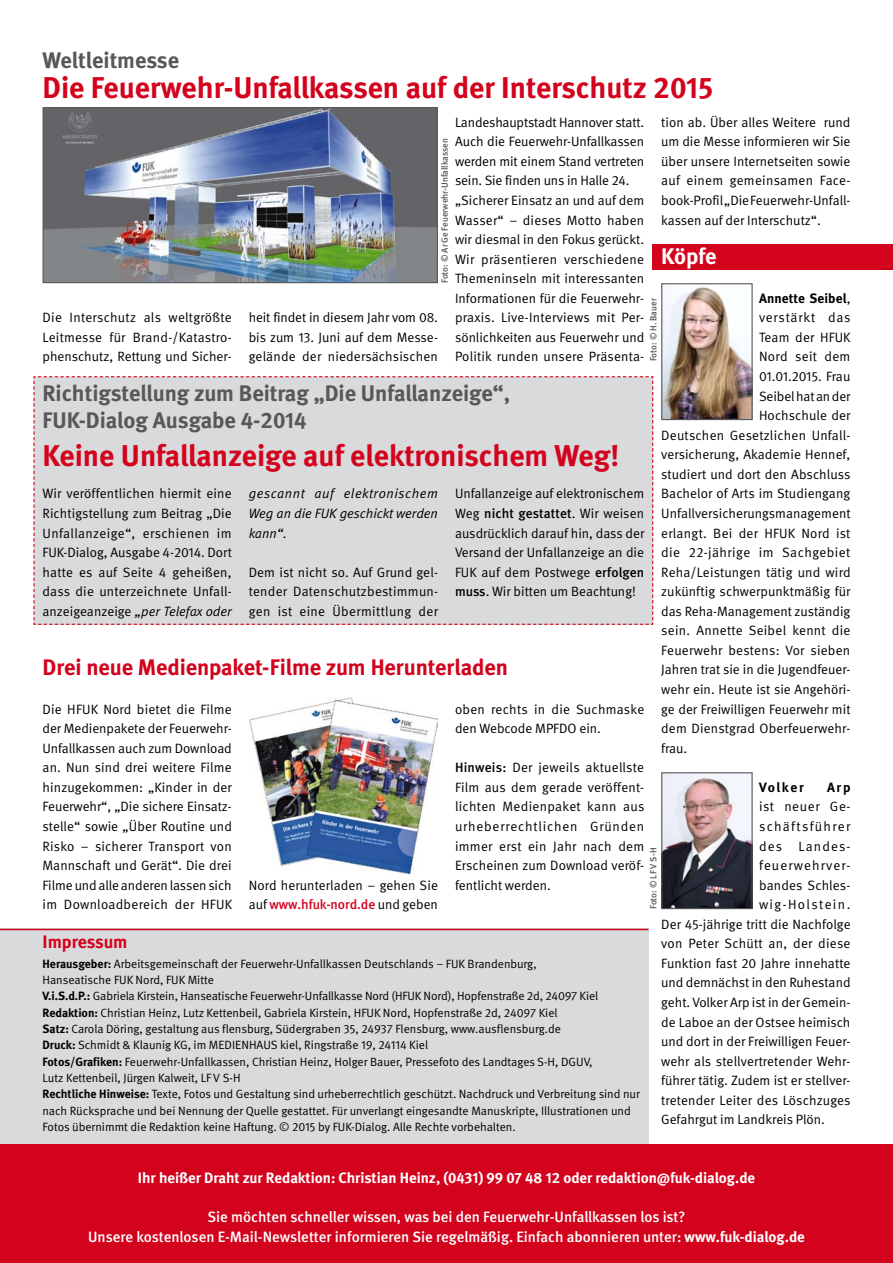
<style>
.page{position:relative;width:893px;height:1263px;background:#fff}
.page>*{position:absolute;margin:0;border:0;box-sizing:border-box;transform-origin:0 0}
.t1{font:700 30px "DGUV Meta";color:#d3021d}
.t2{font:700 22.5px/27px "DGUV Meta";color:#58585a}
.t3{font:700 22.5px "DGUV Meta";letter-spacing:-.005em;color:#d3021d}
.t4{font:700 22.5px "DGUV Meta";letter-spacing:-.005em;color:#fff}
.t5{font:700 18px "DGUV Meta";letter-spacing:-.005em;color:#d3021d}
.t6{font:500 15px/19.5px "DGUV Meta";color:#fff;text-align:center}
.t7{font:700 15px "DGUV Meta";color:#fff}
.t8{font:13.5px/19.5px "DGUV Meta";letter-spacing:.005em;color:#000;text-align:justify}
.t9{font:italic 13.5px/19.5px "DGUV Meta";color:#000;text-align:justify}
.t10{font:13.5px "DGUV Meta";letter-spacing:.1em;color:#000}
.t11{font:13.5px "DGUV Meta";letter-spacing:.035em;color:#000}
.t12{font:700 13.5px "DGUV Meta";letter-spacing:.01em;color:#000}
.t13{font:13.5px "DGUV Meta";letter-spacing:.08em;color:#000}
.t14{font:13.5px "DGUV Meta";letter-spacing:.055em;color:#000}
.t15{font:13.5px "DGUV Meta";letter-spacing:.025em;color:#000}
.t16{font:13.5px "DGUV Meta";letter-spacing:.045em;color:#000}
.t17{font:13.5px "DGUV Meta";letter-spacing:.085em;color:#000}
.t18{font:12px/16.4px "DGUV Meta";color:#000}
.t19{font:500 9px "DGUV Meta";color:#58585a}
.s1{font-weight:400}
.s2{font-style:italic}
.s3{font-style:normal}
.s4{font-weight:500}
.s5{font-weight:500;color:#d3021d}
.s6{font-weight:700}
</style>
<div class="page">
<div style="left:33px;top:376px;width:621px;height:249px;background:#d9dadb"></div>
<div style="left:0;top:929px;width:648px;height:303px;background:#d9dadb"></div>
<div style="left:0;top:1144px;width:893px;height:119px;background:#d3021d"></div>
<hr style="left:0;top:929px;width:648px;height:1px;background:#d3021d">
<img style="left:45px;top:109px;width:391px;height:172px">
<div style="left:43px;top:107px;width:395px;height:176px;border:1px solid #58585a"></div>
<img style="left:663px;top:285px;width:88px;height:133px">
<div style="left:661px;top:283px;width:92px;height:137px;border:1px solid #58585a"></div>
<div style="left:653px;top:244px;width:240px;height:26px;background:#d3021d"></div>
<img style="left:663px;top:774px;width:88px;height:133px">
<div style="left:661px;top:772px;width:92px;height:137px;border:1px solid #58585a"></div>
<img style="left:249px;top:697px;width:188px;height:176px">
<h2 class="t2" style="left:43px;top:47px;width:138px">Weltleitmesse</h2>
<h1 class="t1" style="left:43px;top:69px;width:672px">Die Feuerwehr-Unfallkassen auf der Interschutz 2015</h1>
<p class="t8" style="left:661px;top:113px;width:191px">tion ab. Über alles Weitere rund um die Messe informieren wir Sie über unsere Internetseiten sowie auf einem gemeinsamen Face&shy;book-Profil „Die Feuerwehr-Unfall&shy;kassen auf der Interschutz“.</p>
<p class="t8" style="left:455px;top:113px;width:191px;text-align:left">Landeshauptstadt Hannover statt.<br>Auch die Feuerwehr-Unfallkassen werden mit einem Stand vertreten sein. Sie finden uns in Halle 24. „Sicherer Einsatz an und auf dem<br>Wasser“ – dieses Motto haben wir diesmal in den Fokus gerückt.<br>Wir präsentieren verschiedene<br>Themeninseln mit interessanten<br>Informationen für die Feuerwehr&shy;praxis. Live-Interviews mit Per&shy;sönlichkeiten aus Feuerwehr und<br>Politik runden unsere Präsenta-</p>
<p class="t19" style="left:440px;top:283px;width:146px;rotate:-90deg">Foto: © ArGe Feuerwehr-Unfallkassen</p>
<h2 class="t4" style="left:661px;top:242px;width:57px">Köpfe</h2>
<p class="t12" style="left:759px;top:290px;width:93px">Annette Seibel<span class="s1">,</span></p>
<p class="t14" style="left:759px;top:310px;width:93px">verstärkt das</p>
<p class="t8" style="left:759px;top:328px;width:93px">Team der HFUK</p>
<p class="t15" style="left:759px;top:349px;width:93px">Nord seit dem</p>
<p class="t8" style="left:759px;top:367px;width:93px">01.01.2015. Frau</p>
<p class="t8" style="left:759px;top:386px;width:93px">Seibel hat an der</p>
<p class="t8" style="left:759px;top:406px;width:93px">Hochschule der</p>
<p class="t8" style="left:661px;top:426px;width:191px">Deutschen Gesetzlichen Unfall-</p>
<p class="t8" style="left:661px;top:445px;width:191px">versicherung, Akademie Hennef,</p>
<p class="t8" style="left:661px;top:465px;width:191px">studiert und dort den Abschluss</p>
<p class="t8" style="left:661px;top:484px;width:191px">Bachelor of Arts im Studiengang</p>
<p class="t8" style="left:661px;top:504px;width:191px">Unfallversicherungsmanagement</p>
<p class="t8" style="left:661px;top:523px;width:191px">erlangt. Bei der HFUK Nord ist</p>
<p class="t11" style="left:661px;top:545px;width:191px">die 22-jährige im Sachgebiet</p>
<p class="t8" style="left:661px;top:562px;width:191px">Reha/Leistungen tätig und wird</p>
<p class="t8" style="left:661px;top:582px;width:191px">zukünftig schwerpunktmäßig für</p>
<p class="t8" style="left:661px;top:602px;width:191px">das Reha-Management zuständig</p>
<p class="t8" style="left:661px;top:621px;width:191px">sein. Annette Seibel kennt die</p>
<p class="t8" style="left:661px;top:641px;width:191px">Feuerwehr bestens: Vor sieben</p>
<p class="t8" style="left:661px;top:660px;width:191px">Jahren trat sie in die Jugendfeuer-</p>
<p class="t8" style="left:661px;top:680px;width:191px">wehr ein. Heute ist sie Angehöri-</p>
<p class="t8" style="left:661px;top:699px;width:191px">ge der Freiwilligen Feuerwehr mit</p>
<p class="t8" style="left:661px;top:719px;width:191px">dem Dienstgrad Oberfeuerwehr-</p>
<p class="t8" style="left:661px;top:739px;width:28px">frau.</p>
<p class="t12" style="left:759px;top:779px;width:46px">Volker</p>
<p class="t12" style="left:827px;top:779px;width:25px">Arp</p>
<p class="t16" style="left:759px;top:799px;width:93px">ist neuer Ge-</p>
<p class="t10" style="left:759px;top:818px;width:93px">schäftsführer</p>
<p class="t17" style="left:759px;top:838px;width:93px">des Landes-</p>
<p class="t13" style="left:759px;top:857px;width:93px">feuerwehrver-</p>
<p class="t8" style="left:759px;top:875px;width:93px">bandes Schles-</p>
<p class="t10" style="left:759px;top:897px;width:93px">wig-Holstein.</p>
<p class="t8" style="left:661px;top:915px;width:191px">Der 45-jährige tritt die Nachfolge</p>
<p class="t8" style="left:661px;top:934px;width:191px">von Peter Schütt an, der diese</p>
<p class="t8" style="left:661px;top:954px;width:191px">Funktion fast 20 Jahre innehatte</p>
<p class="t8" style="left:661px;top:973px;width:191px">und demnächst in den Ruhestand</p>
<p class="t8" style="left:661px;top:993px;width:191px">geht. Volker Arp ist in der Gemein-</p>
<p class="t8" style="left:661px;top:1012px;width:191px">de Laboe an der Ostsee heimisch</p>
<p class="t8" style="left:661px;top:1032px;width:191px">und dort in der Freiwilligen Feuer-</p>
<p class="t8" style="left:661px;top:1051px;width:191px">wehr als stellvertretender Wehr-</p>
<p class="t8" style="left:661px;top:1071px;width:191px">führer tätig. Zudem ist er stellver-</p>
<p class="t8" style="left:661px;top:1091px;width:191px">tretender Leiter des Löschzuges</p>
<p class="t8" style="left:661px;top:1110px;width:165px">Gefahrgut im Landkreis Plön.</p>
<p class="t19" style="left:648px;top:361px;width:65px;rotate:-90deg">Foto: © H. Bauer</p>
<p class="t8" style="left:43px;top:308px;width:191px">Die Interschutz als weltgrößte Leitmesse für Brand-/Katastro&shy;phenschutz, Rettung und Sicher-</p>
<p class="t8" style="left:249px;top:308px;width:191px">heit findet in diesem Jahr vom 08. bis zum 13. Juni auf dem Messe&shy;gelände der niedersächsischen</p>
<h2 class="t2" style="left:43px;top:380px;width:469px">Richtigstellung zum Beitrag „Die Unfallanzeige“,<br>FUK-Dialog Ausgabe 4-2014</h2>
<h1 class="t1" style="left:43px;top:438px;width:578px">Keine Unfallanzeige auf elektronischem Weg!</h1>
<p class="t8" style="left:43px;top:484px;width:191px">Wir veröffentlichen hiermit eine Richtigstellung zum Beitrag „Die Unfallanzeige“, erschienen im FUK-Dialog, Ausgabe 4-2014. Dort hatte es auf Seite 4 geheißen, dass die unterzeichnete Unfall&shy;anzeigeanzeige <span class="s2">„per Telefax oder</span></p>
<p class="t9" style="left:249px;top:484px;width:191px">gescannt auf elektronischem Weg an die FUK geschickt werden kann“<span class="s3">.</span></p>
<p class="t8" style="left:249px;top:562px;width:191px">Dem ist nicht so. Auf Grund gel&shy;tender Datenschutzbestimmun&shy;gen ist eine Übermittlung der</p>
<p class="t8" style="left:455px;top:484px;width:191px">Unfallan-zeige auf elektronischem Weg <span class="s4">nicht gestattet</span>. Wir weisen ausdrücklich darauf hin, dass der Versand der Unfallanzeige an die FUK auf dem Postwege <span class="s4">erfolgen muss</span>. Wir bitten um Beachtung!</p>
<h2 class="t3" style="left:43px;top:653px;width:467px">Drei neue Medienpaket-Filme zum Herunterladen</h2>
<p class="t8" style="left:455px;top:699px;width:191px">oben rechts in die Suchmaske den Webcode MPFDO ein.</p>
<p class="t8" style="left:455px;top:758px;width:191px"><span class="s4">Hinweis:</span> Der jeweils aktuellste Film aus dem gerade veröffent&shy;lichten Medienpaket kann aus urheberrechtlichen Gründen immer erst ein Jahr nach dem Erscheinen zum Download veröf&shy;fentlicht werden.</p>
<p class="t8" style="left:43px;top:699px;width:191px">Die HFUK Nord bietet die Filme der Medienpakete der Feuerwehr-Unfallkassen auch zum Download an. Nun sind drei weitere Filme hinzugekommen: „Kinder in der Feuerwehr“, „Die sichere Einsatz&shy;stelle“ sowie „Über Routine und Risko – sicherer Transport von Mannschaft und Gerät“. Die drei Filme und alle anderen lassen sich im Downloadbereich der HFUK</p>
<p class="t19" style="left:648px;top:909px;width:63px;rotate:-90deg">Foto: © LFV S-H</p>
<p class="t8" style="left:249px;top:875px;width:191px">Nord herunterladen – gehen Sie auf <span class="s5">www.hfuk-nord.de</span> und geben</p>
<h3 class="t5" style="left:43px;top:931px;width:87px">Impressum</h3>
<p class="t18" style="left:43px;top:956px;width:599px"><span class="s6">Herausgeber:</span> Arbeitsgemeinschaft der Feuerwehr-Unfallkassen Deutschlands – FUK Brandenburg,<br>Hanseatische FUK Nord, FUK Mitte<br><span class="s6">V.i.S.d.P.:</span> Gabriela Kirstein, Hanseatische Feuerwehr-Unfallkasse Nord (HFUK Nord), Hopfenstraße 2d, 24097 Kiel <span class="s6">Redaktion:</span> Christian Heinz, Lutz Kettenbeil, Gabriela Kirstein, HFUK Nord, Hopfenstraße 2d, 24097 Kiel<br><span class="s6">Satz:</span> Carola Döring, gestaltung aus flensburg, Südergraben 35, 24937 Flensburg, www.ausflensburg.de<br><span class="s6">Druck:</span> Schmidt &amp; Klaunig KG, im MEDIENHAUS kiel, Ringstraße 19, 24114 Kiel<br><span class="s6">Fotos/Grafiken:</span> Feuerwehr-Unfallkassen, Christian Heinz, Holger Bauer, Pressefoto des Landtages S-H, DGUV,<br>Lutz Kettenbeil, Jürgen Kalweit, LF V S-H<br><span class="s6">Rechtliche Hinweise:</span> Texte, Fotos und Gestaltung sind urheberrechtlich geschützt. Nachdruck und Verbreitung sind nur nach Rücksprache und bei Nennung der Quelle gestattet. Für unverlangt eingesandte Manuskripte, Illustrationen und Fotos übernimmt die Redaktion keine Haftung. © 2015 by FUK-Dialog. Alle Rechte vorbehalten.</p>
<p class="t7" style="left:138px;top:1169px;width:619px">Ihr heißer Draht zur Redaktion: Christian Heinz, (0431) 99 07 48 12 oder redaktion@fuk-dialog.de</p>
<p class="t6" style="left:88px;top:1208px;width:718px">Sie möchten schneller wissen, was bei den Feuerwehr-Unfallkassen los ist?<br>Unsere kostenlosen E-Mail-Newsletter informieren Sie regelmäßig. Einfach abonnieren unter: <span class="s6">www.fuk-dialog.de</span></p>
</div>
